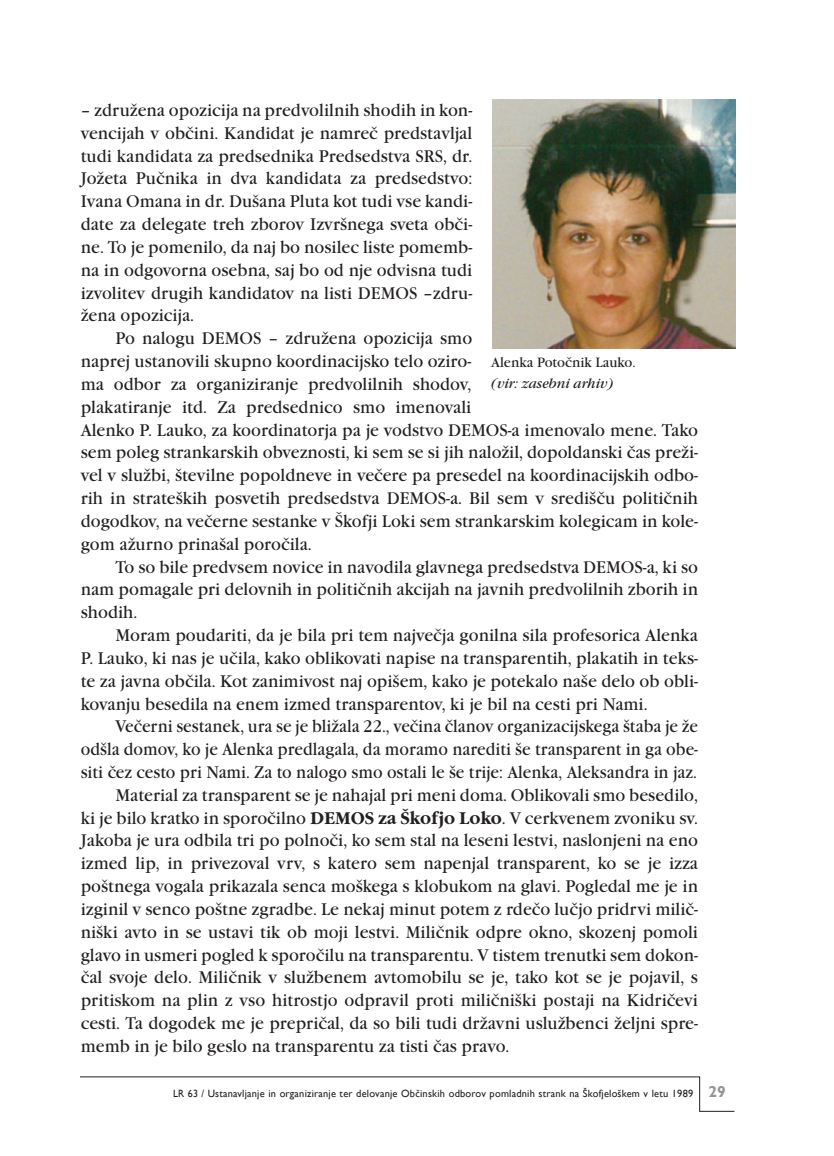
<style>
.page{position:relative;width:834px;height:1156px;background:#fff}
.page>*{position:absolute;margin:0;border:0;box-sizing:border-box;transform-origin:0 0}
.t1{font:17.5px/22.8px "Garamond Itc TEE";color:#231f20;text-align:justify;scale:.95 1}
.t2{font:17.5px "Garamond Itc TEE";color:#231f20;scale:.92 1}
.t3{font:14px "Garamond Itc TEE";color:#231f20;scale:.95 1}
.t4{font:italic 14px "Garamond Itc TEE";color:#231f20;scale:.95 1}
.t5{font:10.5px "Gill Sans";letter-spacing:.02em;color:#231f20;scale:.95 1}
.s1{font-weight:700}
.s2{font-weight:700;font-size:15.75px;color:#939598}
</style>
<div class="page">
<svg style="left:80px;top:1076px;width:654px;height:35px"></svg>
<img style="left:492px;top:99px;width:243px;height:249px">
<p class="t1" style="left:81px;top:99px;width:413px">– združena opozicija na predvolilnih shodih in kon&shy;vencijah v občini. Kandidat je namreč predstavljal tudi kandidata za predsednika Predsedstva SRS, dr.<br>Jožeta Pučnika in dva kandidata za predsedstvo:<br>Ivana Omana in dr. Dušana Pluta kot tudi vse kandi&shy;date za delegate treh zborov Izvršnega sveta obči&shy;ne. To je pomenilo, da naj bo nosilec liste pomemb&shy;na in odgovorna osebna, saj bo od nje odvisna tudi izvolitev drugih kandidatov na listi DEMOS –zdru&shy;žena opozicija.</p>
<p class="t1" style="left:81px;top:327px;width:651px;text-align:left;text-indent:35px">Po nalogu DEMOS – združena opozicija smo<br>naprej ustanovili skupno koordinacijsko telo oziro-<br>ma odbor za organiziranje predvolilnih shodov,<br>plakatiranje itd. Za predsednico smo imenovali<br>Alenko P. Lauko, za koordinatorja pa je vodstvo DEMOS-a imenovalo mene. Tako sem poleg strankarskih obveznosti, ki sem se si jih naložil, dopoldanski čas preži&shy;vel v službi, številne popoldneve in večere pa presedel na koordinacijskih odbo&shy;rih in strateških posvetih predsedstva DEMOS-a. Bil sem v središču političnih dogodkov, na večerne sestanke v Škofji Loki sem strankarskim kolegicam in kole&shy;gom ažurno prinašal poročila.</p>
<p class="t1" style="left:81px;top:555px;width:651px;text-indent:35px">To so bile predvsem novice in navodila glavnega predsedstva DEMOS-a, ki so nam pomagale pri delovnih in političnih akcijah na javnih predvolilnih zborih in shodih.</p>
<p class="t1" style="left:81px;top:624px;width:651px;text-indent:35px">Moram poudariti, da je bila pri tem največja gonilna sila profesorica Alenka P. Lauko, ki nas je učila, kako oblikovati napise na transparentih, plakatih in teks&shy;te za javna občila. Kot zanimivost naj opišem, kako je potekalo naše delo ob obli&shy;kovanju besedila na enem izmed transparentov, ki je bil na cesti pri Nami.</p>
<p class="t2" style="left:115px;top:716px;width:634px">Večerni sestanek, ura se je bližala 22., večina članov organizacijskega štaba je že</p>
<p class="t2" style="left:81px;top:739px;width:672px">odšla domov, ko je Alenka predlagala, da moramo narediti še transparent in ga obe-</p>
<p class="t2" style="left:81px;top:762px;width:670px">siti čez cesto pri Nami. Za to nalogo smo ostali le še trije: Alenka, Aleksandra in jaz.</p>
<p class="t1" style="left:115px;top:784px;width:614px">Material za transparent se je nahajal pri meni doma. Oblikovali smo besedilo,</p>
<p class="t1" style="left:81px;top:806px;width:651px">ki je bilo kratko in sporočilno <span class="s1">DEMOS za Škofjo Loko</span>. V cerkvenem zvoniku sv.</p>
<p class="t1" style="left:81px;top:829px;width:651px">Jakoba je ura odbila tri po polnoči, ko sem stal na leseni lestvi, naslonjeni na eno</p>
<p class="t1" style="left:81px;top:852px;width:651px">izmed lip, in privezoval vrv, s katero sem napenjal transparent, ko se je izza</p>
<p class="t1" style="left:81px;top:875px;width:651px">poštnega vogala prikazala senca moškega s klobukom na glavi. Pogledal me je in</p>
<p class="t1" style="left:81px;top:898px;width:651px">izginil v senco poštne zgradbe. Le nekaj minut potem z rdečo lučjo pridrvi milič-</p>
<p class="t1" style="left:81px;top:920px;width:651px">niški avto in se ustavi tik ob moji lestvi. Miličnik odpre okno, skozenj pomoli</p>
<p class="t1" style="left:81px;top:943px;width:651px">glavo in usmeri pogled k sporočilu na transparentu. V tistem trenutki sem dokon-</p>
<p class="t1" style="left:81px;top:966px;width:651px">čal svoje delo. Miličnik v službenem avtomobilu se je, tako kot se je pojavil, s</p>
<p class="t1" style="left:81px;top:989px;width:651px">pritiskom na plin z vso hitrostjo odpravil proti miličniški postaji na Kidričevi</p>
<p class="t1" style="left:81px;top:1012px;width:651px">cesti. Ta dogodek me je prepričal, da so bili tudi državni uslužbenci željni spre-</p>
<p class="t1" style="left:81px;top:1035px;width:452px">memb in je bilo geslo na transparentu za tisti čas pravo.</p>
<p class="t3" style="left:491px;top:354px;width:153px">Alenka Potočnik Lauko.</p>
<p class="t4" style="left:491px;top:375px;width:130px">(vir: zasebni arhiv)</p>
<p class="t5" style="left:173px;top:1087px;width:582px">LR 63 / Ustanavljanje in organiziranje ter delovanje Občinskih odborov pomladnih strank na Škofjeloškem v letu 1989 <span class="s2">29</span></p>
</div>
